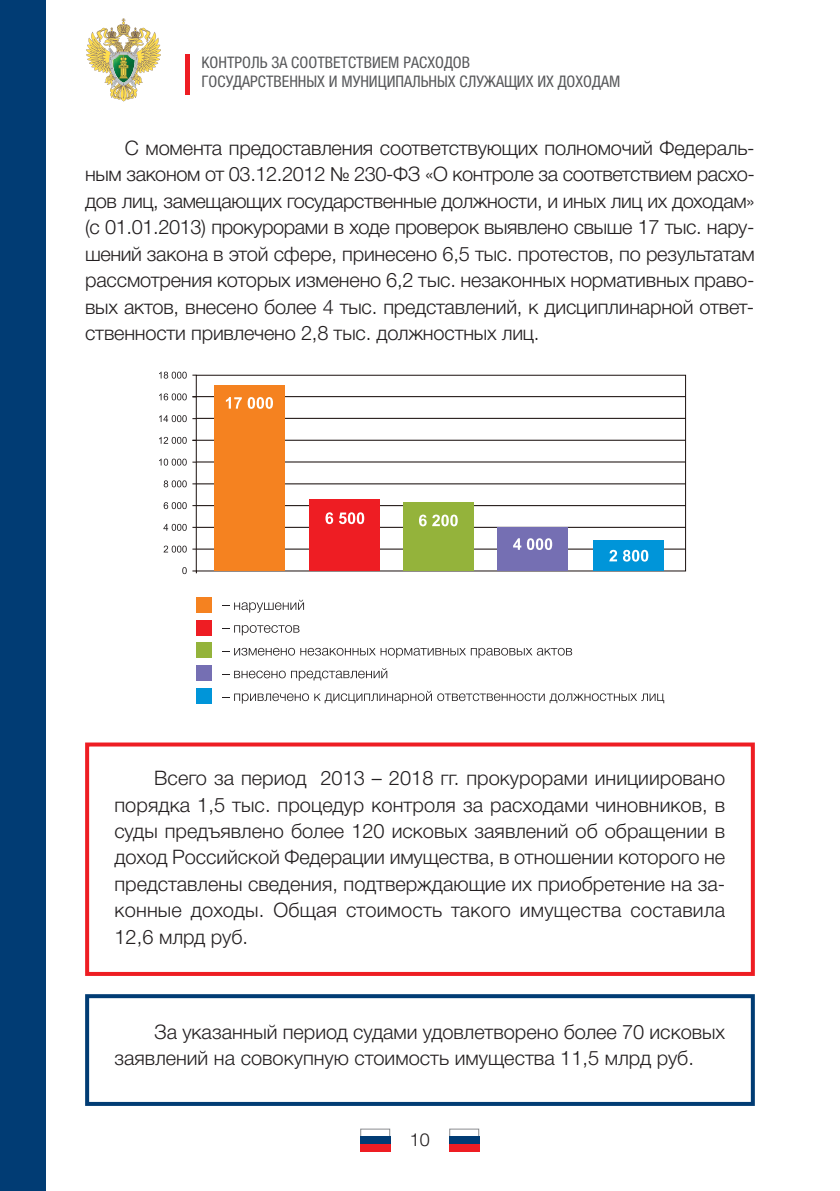
<style>
.page{position:relative;width:840px;height:1191px;background:#fff}
.page>*{position:absolute;margin:0;border:0;box-sizing:border-box;transform-origin:0 0}
.t1{font:20px/26.4px "Helvetica 4 Light";color:#231f20;text-align:justify}
.t2{font:18px "Helvetica 4 Light";color:#231f20}
.t3{font:condensed 16px/19.2px "Helvetica Neue LTCYR";color:#57585a}
</style>
<div class="page">
<svg style="left:86px;top:18px;width:75px;height:83px"></svg>
<div style="left:185px;top:54px;width:5px;height:41px;background:#ee1d23"></div>
<div style="left:0;top:0;width:45px;height:1191px;background:#013c74"></div>
<div style="left:360px;top:1128px;width:30px;height:23px;border:1px solid #8a8c8f"></div>
<div style="left:360px;top:1136px;width:30px;height:7px;background:#013c74"></div>
<div style="left:360px;top:1143px;width:30px;height:8px;background:#ee1d23"></div>
<div style="left:449px;top:1128px;width:30px;height:23px;border:1px solid #8a8c8f"></div>
<div style="left:449px;top:1136px;width:30px;height:7px;background:#013c74"></div>
<div style="left:449px;top:1143px;width:30px;height:8px;background:#ee1d23"></div>
<div style="left:85px;top:742px;width:669px;height:234px;border:4px solid #ee1d23"></div>
<div style="left:85px;top:994px;width:669px;height:112px;border:4px solid #013c74"></div>
<hr style="left:196px;top:527px;width:489px;height:1px;background:#1b110f">
<hr style="left:196px;top:548px;width:489px;height:1px;background:#1b110f">
<hr style="left:196px;top:483px;width:489px;height:1px;background:#1b110f">
<hr style="left:196px;top:505px;width:489px;height:1px;background:#1b110f">
<hr style="left:196px;top:440px;width:489px;height:1px;background:#1b110f">
<hr style="left:196px;top:461px;width:489px;height:1px;background:#1b110f">
<hr style="left:196px;top:396px;width:489px;height:1px;background:#1b110f">
<hr style="left:196px;top:418px;width:489px;height:1px;background:#1b110f">
<div style="left:309px;top:500px;width:71px;height:71px;background:#ee1d23"></div>
<div style="left:214px;top:386px;width:71px;height:185px;background:#f58220"></div>
<div style="left:402px;top:503px;width:71px;height:68px;background:#94b33b"></div>
<div style="left:497px;top:527px;width:70px;height:44px;background:#756fb3"></div>
<div style="left:593px;top:540px;width:71px;height:31px;background:#0095d9"></div>
<svg style="left:226px;top:397px;width:47px;height:12px"></svg>
<svg style="left:325px;top:512px;width:8px;height:12px"></svg>
<svg style="left:339px;top:512px;width:25px;height:12px"></svg>
<svg style="left:419px;top:514px;width:7px;height:12px"></svg>
<svg style="left:432px;top:514px;width:25px;height:12px"></svg>
<svg style="left:513px;top:538px;width:39px;height:12px"></svg>
<svg style="left:609px;top:550px;width:7px;height:11px"></svg>
<svg style="left:623px;top:550px;width:25px;height:11px"></svg>
<svg style="left:163px;top:545px;width:33px;height:7px"></svg>
<svg style="left:163px;top:524px;width:33px;height:7px"></svg>
<svg style="left:163px;top:502px;width:33px;height:7px"></svg>
<svg style="left:164px;top:480px;width:32px;height:7px"></svg>
<svg style="left:159px;top:458px;width:37px;height:7px"></svg>
<svg style="left:159px;top:437px;width:37px;height:7px"></svg>
<svg style="left:159px;top:415px;width:37px;height:7px"></svg>
<svg style="left:159px;top:393px;width:37px;height:7px"></svg>
<svg style="left:159px;top:372px;width:37px;height:7px"></svg>
<svg style="left:182px;top:567px;width:15px;height:7px"></svg>
<div style="left:196px;top:597px;width:15px;height:15px;background:#f58220"></div>
<div style="left:196px;top:620px;width:15px;height:15px;background:#ee1d23"></div>
<div style="left:196px;top:643px;width:15px;height:15px;background:#94b33b"></div>
<div style="left:196px;top:665px;width:15px;height:15px;background:#756fb3"></div>
<div style="left:196px;top:688px;width:15px;height:15px;background:#0095d9"></div>
<svg style="left:222px;top:599px;width:82px;height:13px"></svg>
<svg style="left:222px;top:625px;width:77px;height:10px"></svg>
<svg style="left:222px;top:648px;width:350px;height:10px"></svg>
<svg style="left:222px;top:670px;width:63px;height:8px"></svg>
<svg style="left:291px;top:668px;width:96px;height:13px"></svg>
<svg style="left:222px;top:690px;width:441px;height:13px"></svg>
<p class="t3" style="left:201px;top:54px;width:420px">КОНТРОЛЬ ЗА СООТВЕТСТВИЕМ РАСХОДОВ<br>ГОСУДАРСТВЕННЫХ И МУНИЦИПАЛЬНЫХ СЛУЖАЩИХ ИХ ДОХОДАМ</p>
<p class="t1" style="left:85px;top:136px;width:670px;text-indent:40px">С момента предоставления соответствующих полномочий Федераль&shy;ным законом от 03.12.2012 № 230-ФЗ «О контроле за соответствием расхо&shy;дов лиц, замещающих государственные должности, и иных лиц их доходам» (с 01.01.2013) прокурорами в ходе проверок выявлено свыше 17 тыс. нару&shy;шений закона в этой сфере, принесено 6,5 тыс. протестов, по результатам рассмотрения которых изменено 6,2 тыс. незаконных нормативных право&shy;вых актов, внесено более 4 тыс. представлений, к дисциплинарной ответ&shy;ственности привлечено 2,8 тыс. должностных лиц.</p>
<p class="t1" style="left:114px;top:766px;width:612px;text-indent:40px">Всего за период 2013 – 2018 гг. прокурорами инициировано порядка 1,5 тыс. процедур контроля за расходами чиновников, в суды предъявлено более 120 исковых заявлений об обращении в доход Российской Федерации имущества, в отношении которого не представлены сведения, подтверждающие их приобретение на за&shy;конные доходы. Общая стоимость такого имущества составила 12,6 млрд руб.</p>
<p class="t1" style="left:114px;top:1020px;width:612px;text-indent:40px">За указанный период судами удовлетворено более 70 исковых заявлений на совокупную стоимость имущества 11,5 млрд руб.</p>
<p class="t2" style="left:410px;top:1132px;width:22px">10</p>
</div>
